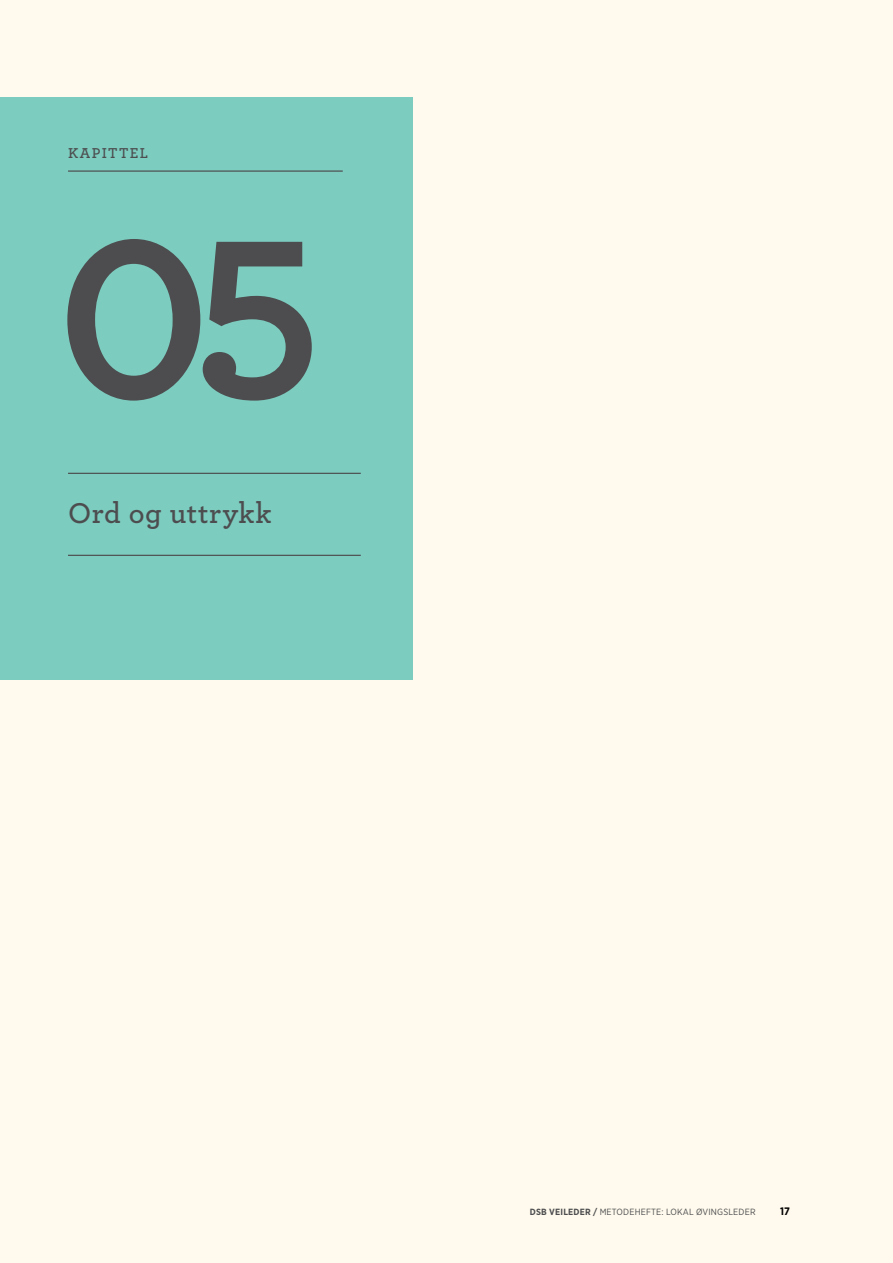
<style>
.page{position:relative;width:893px;height:1263px;background:#fffaed}
.page>*{position:absolute;margin:0;border:0;box-sizing:border-box;transform-origin:0 0}
.t1{font:700 237px "Archer";color:#4d4d4f}
.t2{font:600 30px "Archer";letter-spacing:.02em;color:#4d4d4f}
.t3{font:600 15px "Archer";letter-spacing:.09em;color:#4d4d4f}
.t4{font:700 10.8px "Gotham Narrow";color:#000}
.t5{font:9px "Gotham Narrow";letter-spacing:.02em;color:#4d4d4f}
.s1{font-weight:700}
</style>
<div class="page">
<div style="left:0;top:97px;width:412px;height:583px;background:#7cccbf"></div>
<hr style="left:68px;top:170px;width:275px;height:2px;background:#4d4d4f">
<hr style="left:68px;top:473px;width:293px;height:1px;background:#4d4d4f">
<hr style="left:68px;top:555px;width:293px;height:1px;background:#4d4d4f">
<h3 class="t3" style="left:68px;top:141px;width:82px">KAPITTEL</h3>
<h1 class="t1" style="left:55px;top:132px;width:266px">05</h1>
<h2 class="t2" style="left:68px;top:490px;width:205px">Ord og uttrykk</h2>
<p class="t5" style="left:530px;top:1206px;width:227px"><span class="s1">DSB VEILEDER /</span> METODEHEFTE: LOKAL ØVINGSLEDER</p>
<p class="t4" style="left:780px;top:1204px;width:11px">17</p>
</div>
